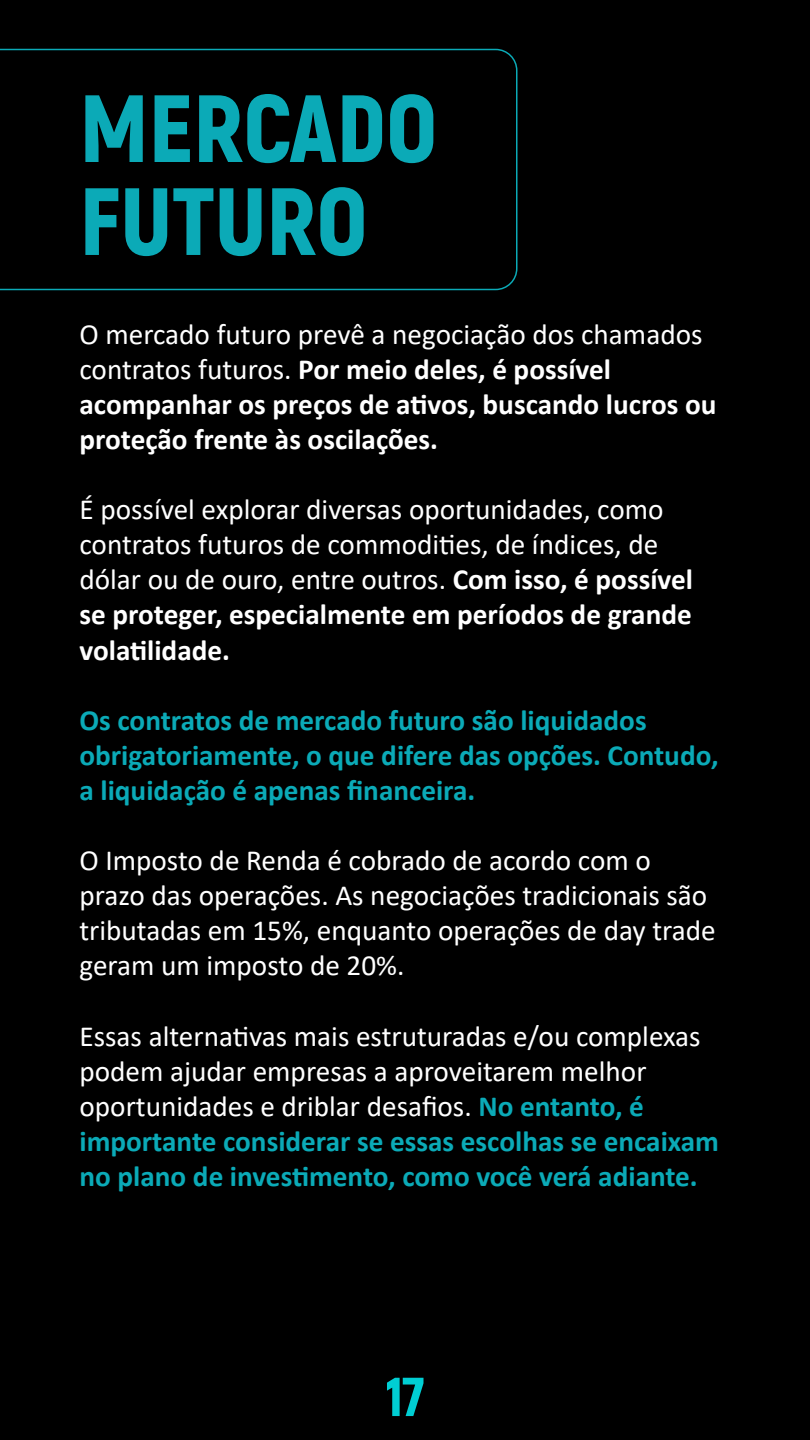
<style>
.page{position:relative;width:810px;height:1440px;background:#000}
.page>*{position:absolute;margin:0;border:0;box-sizing:border-box;transform-origin:0 0}
.t1{font:900 95.25px/93px "Akrobat";color:#0baab7}
.t2{font:900 54.75px "Akrobat";color:#00ced3}
.t3{font:29.25px/35.1px "Calibri";color:#fff}
.t4{font:700 29.25px/35.1px "Calibri";color:#fff}
.t5{font:700 29.25px/35.1px "Calibri";color:#0baab7}
.s1{font-weight:400}
.s2{font-weight:700}
.s3{font-weight:700;color:#0baab7}
</style>
<div class="page">
<svg style="left:0;top:49px;width:518px;height:241px"></svg>
<h1 class="t1" style="left:80px;top:81px;width:359px">MERCADO<br>FUTURO</h1>
<p class="t4" style="left:80px;top:316px;width:638px"><span class="s1">O mercado futuro prevê a negociação dos chamados contratos futuros.</span> Por meio deles, é possível acompanhar os preços de ativos, buscando lucros ou proteção frente às oscilações.</p>
<p class="t3" style="left:80px;top:491px;width:615px">É possível explorar diversas oportunidades, como contratos futuros de commodities, de índices, de dólar ou de ouro, entre outros. <span class="s2">Com isso, é possível se proteger, especialmente em períodos de grande volatilidade.</span></p>
<p class="t5" style="left:80px;top:702px;width:641px">Os contratos de mercado futuro são liquidados obrigatoriamente, o que difere das opções. Contudo, a liquidação é apenas financeira.</p>
<p class="t3" style="left:80px;top:842px;width:638px">O Imposto de Renda é cobrado de acordo com o prazo das operações. As negociações tradicionais são tributadas em 15%, enquanto operações de day trade geram um imposto de 20%.</p>
<p class="t3" style="left:80px;top:1018px;width:641px">Essas alternativas mais estruturadas e/ou complexas podem ajudar empresas a aproveitarem melhor oportunidades e driblar desafios. <span class="s3">No entanto, é importante considerar se essas escolhas se encaixam no plano de investimento, como você verá adiante.</span></p>
<h2 class="t2" style="left:386px;top:1361px;width:40px">17</h2>
</div>
